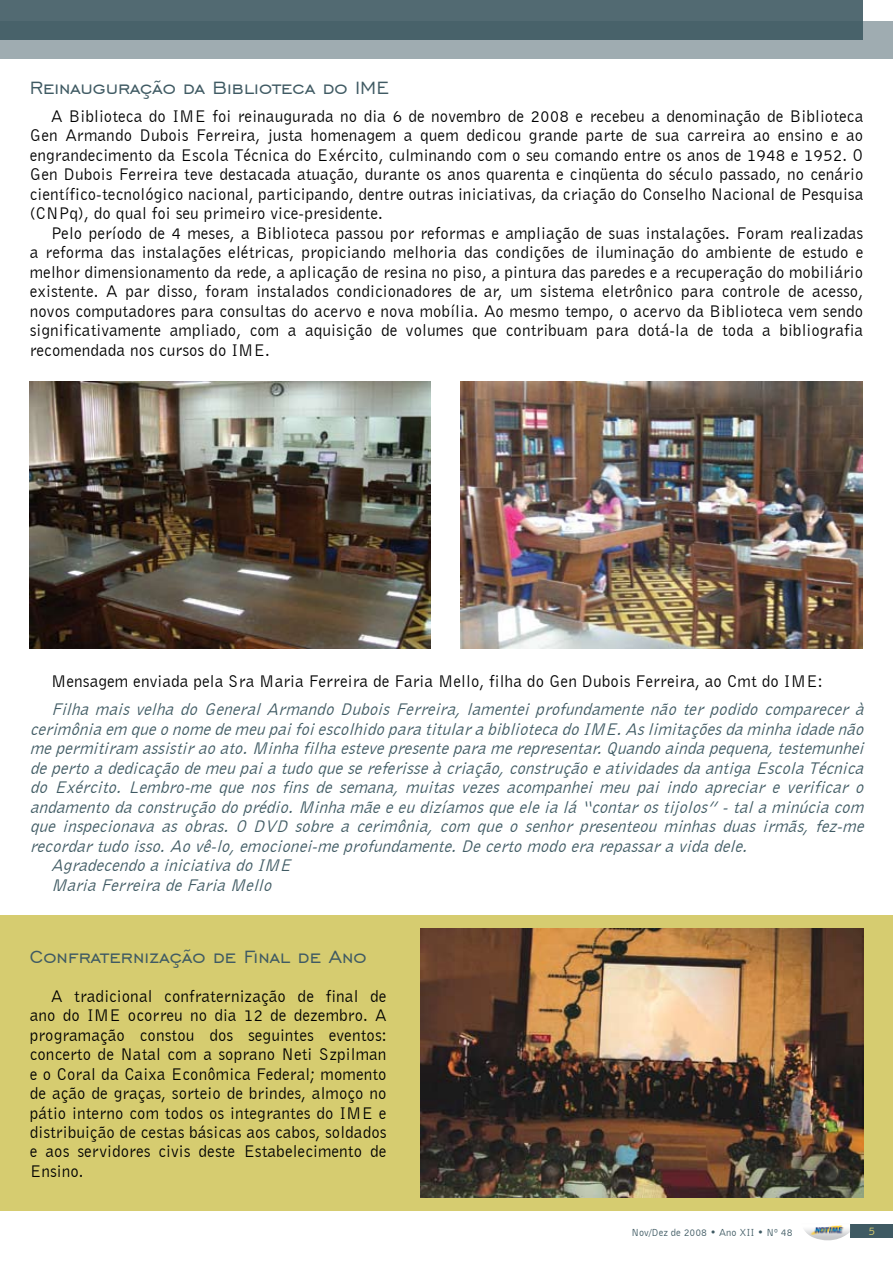
<style>
.page{position:relative;width:893px;height:1263px;background:#fff}
.page>*{position:absolute;margin:0;border:0;box-sizing:border-box;transform-origin:0 0}
.t1{font:22.5px "Engravers Gothic BT";color:#3f5a63}
.t2{font:17.25px/19.5px "Bell Gothic BT";letter-spacing:.005em;color:#000;text-align:justify}
.t3{font:italic 17.25px "Bell Gothic BT";color:#3f5a63}
.t4{font:12px "Bell Gothic BT";color:#d6cc70}
.t5{font:10.5px "Bell Gothic BT";color:#3f5a63}
</style>
<div class="page">
<div style="left:850px;top:1223px;width:43px;height:14px;background:#3f5a63"></div>
<div style="left:0;top:0;width:863px;height:40px;background:#526a72"></div>
<img style="left:804px;top:1225px;width:46px;height:16px">
<svg style="left:0;top:21px;width:893px;height:38px;fill:#9facb1"></svg>
<div style="left:0;top:915px;width:893px;height:296px;background:#d6cc70"></div>
<img style="left:30px;top:382px;width:400px;height:266px">
<img style="left:461px;top:382px;width:401px;height:266px">
<img style="left:421px;top:929px;width:442px;height:268px">
<h1 class="t1" style="left:30px;top:75px;width:360px">Reinauguração da Biblioteca do IME</h1>
<p class="t2" style="left:30px;top:106px;width:835px;text-indent:21px">A Biblioteca do IME foi reinaugurada no dia 6 de novembro de 2008 e recebeu a denominação de Biblioteca Gen Armando Dubois Ferreira, justa homenagem a quem dedicou grande parte de sua carreira ao ensino e ao engrandecimento da Escola Técnica do Exército, culminando com o seu comando entre os anos de 1948 e 1952. O Gen Dubois Ferreira teve destacada atuação, durante os anos quarenta e cinqüenta do século passado, no cenário científico-tecnológico nacional, participando, dentre outras iniciativas, da criação do Conselho Nacional de Pesquisa (CNPq), do qual foi seu primeiro vice-presidente.</p>
<p class="t2" style="left:30px;top:223px;width:835px;text-indent:21px">Pelo período de 4 meses, a Biblioteca passou por reformas e ampliação de suas instalações. Foram realizadas a reforma das instalações elétricas, propiciando melhoria das condições de iluminação do ambiente de estudo e melhor dimensionamento da rede, a aplicação de resina no piso, a pintura das paredes e a recuperação do mobiliário existente. A par disso, foram instalados condicionadores de ar, um sistema eletrônico para controle de acesso, novos computadores para consultas do acervo e nova mobília. Ao mesmo tempo, o acervo da Biblioteca vem sendo significativamente ampliado, com a aquisição de volumes que contribuam para dotá-la de toda a bibliografia recomendada nos cursos do IME.</p>
<p class="t2" style="left:51px;top:671px;width:773px">Mensagem enviada pela Sra Maria Ferreira de Faria Mello, filha do Gen Dubois Ferreira, ao Cmt do IME:</p>
<p class="t3" style="left:51px;top:699px;width:819px">Filha mais velha do General Armando Dubois Ferreira, lamentei profundamente não ter podido comparecer à</p>
<p class="t3" style="left:30px;top:718px;width:841px">cerimôniaem queonomedemeupaifoiescolhidoparatitularabibliotecadoIME.Aslimitaçõesdaminhaidadenão</p>
<p class="t3" style="left:30px;top:738px;width:841px">mepermitiram assistiraoato.Minhafilhaestevepresenteparamerepresentar.Quandoaindapequena,testemunhei</p>
<p class="t3" style="left:30px;top:757px;width:840px">depertoadedicaçãodemeupaiatudoquesereferisseàcriação,construçãoeatividadesdaantigaEscolaTécnica</p>
<p class="t3" style="left:30px;top:777px;width:840px">do Exército. Lembro-me que nos fins de semana, muitas vezes acompanhei meu pai indo apreciar e verificar o</p>
<p class="t3" style="left:30px;top:796px;width:840px">andamentodaconstruçãodoprédio.Minhamãeeeudizíamosqueeleialá“contarostijolos”-talaminúciacom</p>
<p class="t3" style="left:30px;top:816px;width:840px">que inspecionava as obras. O DVD sobre a cerimônia, com que o senhor presenteou minhas duas irmãs, fez-me</p>
<p class="t3" style="left:30px;top:835px;width:724px">recordartudoisso.Aovê-lo,emocionei-meprofundamente.Decertomodoerarepassaravidadele.</p>
<p class="t3" style="left:51px;top:855px;width:247px">AgradecendoainiciativadoIME</p>
<p class="t3" style="left:51px;top:874px;width:227px">MariaFerreiradeFariaMello</p>
<h1 class="t1" style="left:30px;top:944px;width:338px">Confraternização de Final de Ano</h1>
<p class="t2" style="left:30px;top:985px;width:358px;text-indent:21px">A tradicional confraternização de final de ano do IME ocorreu no dia 12 de dezembro. A programação constou dos seguintes eventos: concerto de Natal com a soprano Neti Szpilman e o Coral da Caixa Econômica Federal; momento de ação de graças, sorteio de brindes, almoço no pátio interno com todos os integrantes do IME e distribuição de cestas básicas aos cabos, soldados e aos servidores civis deste Estabelecimento de Ensino.</p>
<p class="t5" style="left:632px;top:1226px;width:162px">Nov/Dez de 2008 • Ano XII • Nº 48</p>
<p class="t4" style="left:868px;top:1223px;width:8px">5</p>
</div>
